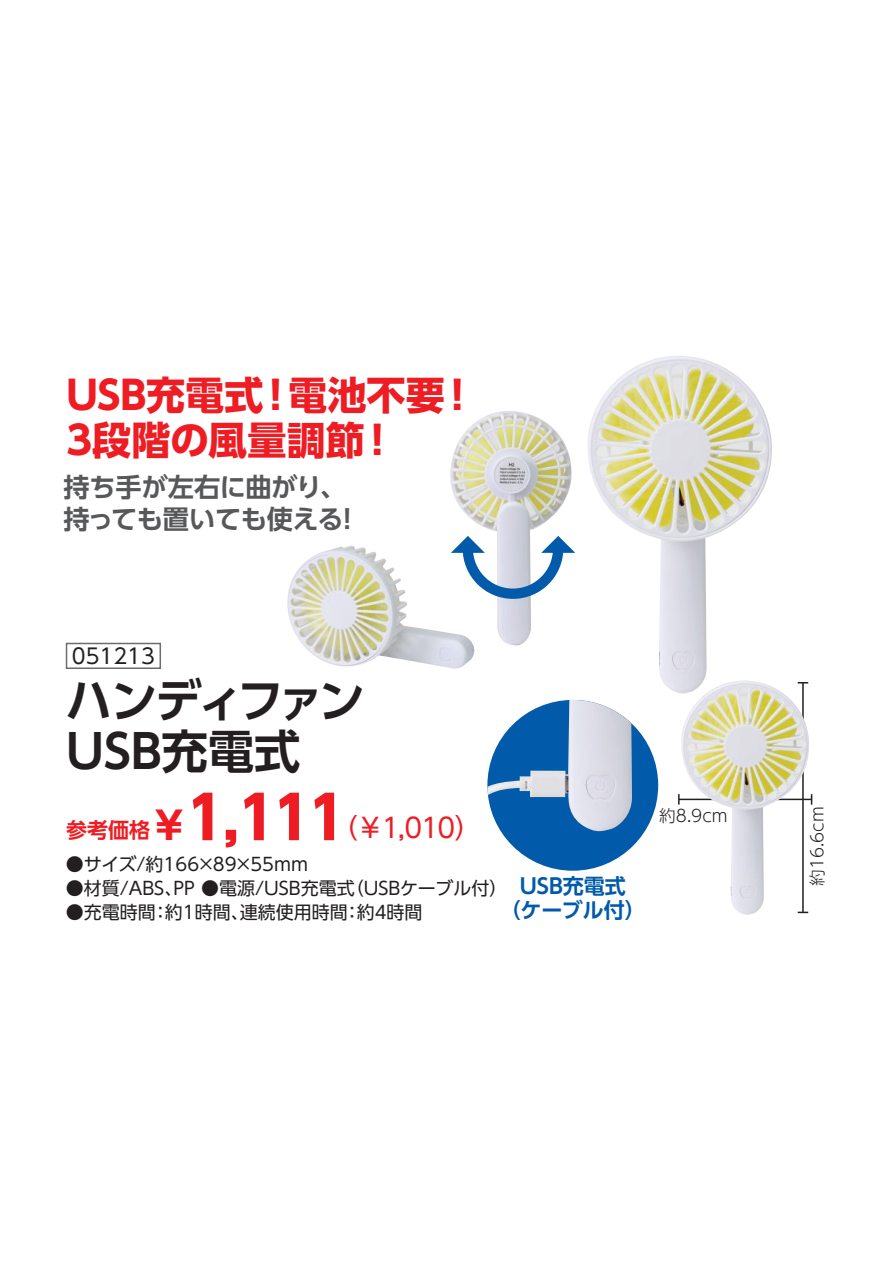
<style>
.page{position:relative;width:893px;height:1263px;background:#fff}
.page>*{position:absolute;margin:0;border:0;box-sizing:border-box;transform-origin:0 0}
.t1{font:700 46.35px/51px "UD Shin Go Pr 6 De";letter-spacing:-.035em;color:#231f20}
.t2{font:700 39px/45px "UD Shin Go Pr 6";color:#ee1d23}
.t3{font:27px "UD Shin Go Pr 6";color:#ee1d23}
.t4{font:700 26.25px/31.3px "UD Shin Go Pr 6 De";letter-spacing:-.01em;color:#57585a}
.t5{font:700 21px/24px "UD Shin Go Pr 6 De";color:#015aaa;text-align:center}
.t6{font:21px "UD Shin Go Pr 6";color:#231f20}
.t7{font:18px "UD Shin Go Pr 6";color:#231f20}
.t8{font:300 16.8px "UD Shin Go Pr 6";color:#231f20}
.s1{font-family:"UD Shin Go Pr 6 De";font-weight:700;font-size:21px}
.s2{font-weight:700;font-size:37.95px}
.s3{font-weight:700;font-size:59.1px}
</style>
<div class="page">
<div style="left:66px;top:643px;width:95px;height:26px;border:2px solid #6c6d70"></div>
<img style="left:287px;top:545px;width:188px;height:124px">
<img style="left:450px;top:411px;width:122px;height:234px">
<svg style="left:451px;top:536px;width:124px;height:68px"></svg>
<img style="left:587px;top:356px;width:185px;height:338px">
<div style="left:487px;top:700px;width:171px;height:171px;background:#015aaa;border-radius:50%"></div>
<img style="left:487px;top:700px;width:145px;height:131px">
<svg style="left:678px;top:794px;width:2px;height:11px"></svg>
<hr style="left:679px;top:799px;width:133px;height:1px;background:#231f20">
<img style="left:681px;top:680px;width:128px;height:235px">
<h2 class="t2" style="left:66px;top:372px;width:412px">USB充電式！電池不要！<br>3段階の風量調節！</h2>
<h3 class="t4" style="left:63px;top:471px;width:298px">持ち手が左右に曲がり、持っても置いても使える！</h3>
<p class="t6" style="left:72px;top:639px;width:85px">051213</p>
<h1 class="t1" style="left:66px;top:673px;width:301px">ハンディファン<br>USB充電式</h1>
<h3 class="t3" style="left:66px;top:806px;width:417px"><span class="s1">参考価格</span><span class="s2">￥</span><span class="s3">1,111</span>（￥1,010）</h3>
<p class="t7" style="left:66px;top:850px;width:244px">●サイズ/約166×89×55mm</p>
<p class="t7" style="left:66px;top:874px;width:443px">●材質/ABS、PP ●電源/USB充電式（USBケーブル付）</p>
<p class="t7" style="left:66px;top:898px;width:358px">●充電時間：約1時間、連続使用時間：約4時間</p>
<p class="t5" style="left:500px;top:873px;width:148px">USB充電式<br>（ケーブル付）</p>
<p class="t8" style="left:659px;top:802px;width:70px">約8.9cm</p>
<p class="t8" style="left:804px;top:886px;width:81px;rotate:-90deg">約16.6cm</p>
</div>
